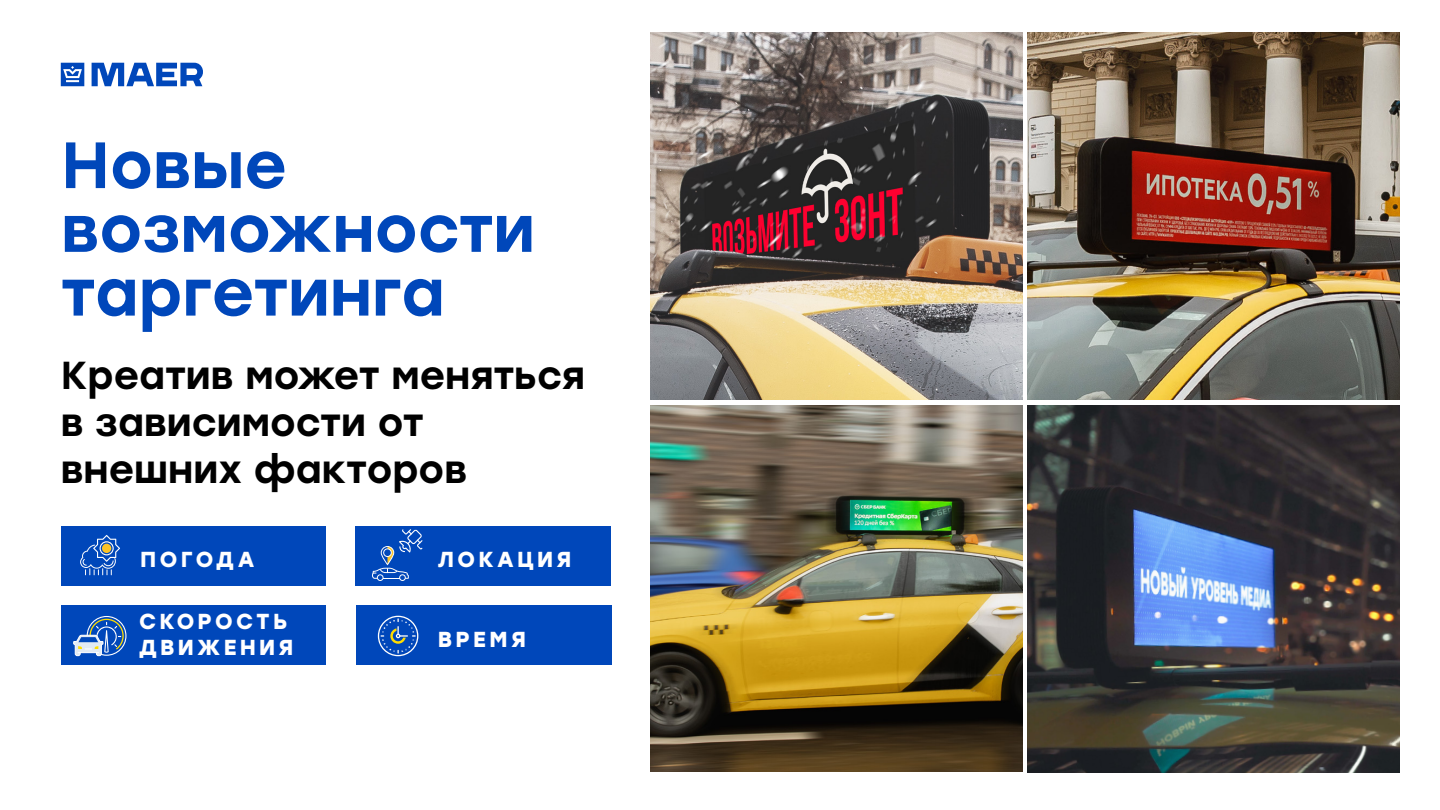
<style>
.page{position:relative;width:1440px;height:810px;background:#fff}
.page>*{position:absolute;margin:0;border:0;box-sizing:border-box;transform-origin:0 0}
.t1{font:500 65.25px/63.8px "Stolzl";color:#0047ba}
.t2{font:500 39px/46.8px "Stolzl";color:#000}
.t3{font:700 21.67px/26px "Stolzl";letter-spacing:.15em;color:#fff}
</style>
<div class="page">
<img style="left:651px;top:406px;width:372px;height:366px">
<img style="left:651px;top:33px;width:372px;height:366px">
<img style="left:1028px;top:33px;width:371px;height:366px">
<img style="left:1028px;top:405px;width:371px;height:367px">
<div style="left:61px;top:605px;width:265px;height:60px;background:#0047ba"></div>
<div style="left:356px;top:605px;width:255px;height:60px;background:#0047ba"></div>
<div style="left:61px;top:526px;width:265px;height:60px;background:#0047ba"></div>
<div style="left:356px;top:526px;width:255px;height:60px;background:#0047ba"></div>
<svg style="left:73px;top:616px;width:53px;height:40px"></svg>
<svg style="left:378px;top:616px;width:40px;height:40px"></svg>
<svg style="left:372px;top:529px;width:51px;height:52px"></svg>
<svg style="left:80px;top:535px;width:40px;height:40px"></svg>
<svg style="left:92px;top:63px;width:111px;height:23px"></svg>
<svg style="left:61px;top:63px;width:23px;height:23px"></svg>
<h1 class="t1" style="left:61px;top:130px;width:476px">Новые возможности таргетинга</h1>
<p class="t2" style="left:61px;top:350px;width:526px">Креатив может меняться в зависимости от внешних факторов</p>
<p class="t3" style="left:140px;top:545px;width:116px">ПОГОДА</p>
<p class="t3" style="left:438px;top:545px;width:135px">ЛОКАЦИЯ</p>
<p class="t3" style="left:139px;top:607px;width:156px">СКОРОСТЬ<br>ДВИЖЕНИЯ</p>
<p class="t3" style="left:438px;top:625px;width:90px">ВРЕМЯ</p>
</div>
